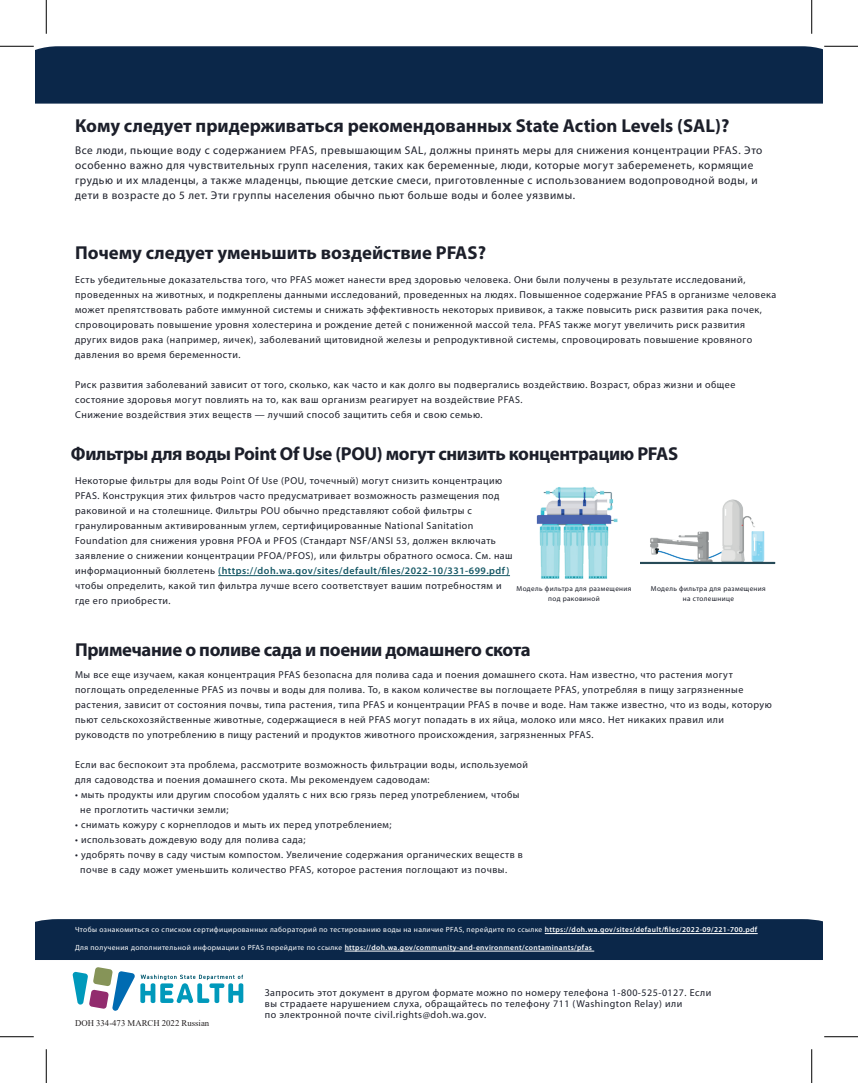
<style>
.page{position:relative;width:858px;height:1083px;background:#fff}
.page>*{position:absolute;margin:0;border:0;box-sizing:border-box;transform-origin:0 0}
.t1{font:700 18.75px "Myriad Pro";letter-spacing:-.01em;color:#1c1f2a}
.t2{font:11.25px/15px "Myriad Pro";letter-spacing:.05em;color:#1c1f2a}
.t3{font:10px/15px "Myriad Pro";letter-spacing:.05em;color:#1c1f2a}
.t4{font:8.75px "Times New Roman";color:#231f20}
.t5{font:7.5px "Myriad Pro";letter-spacing:.05em;color:#fff}
.t6{font:600 7.5px "Myriad Pro";letter-spacing:.05em;color:#fff}
.t7{font:7.12px/9.2px "Myriad Pro";letter-spacing:.05em;color:#1c1f2a;text-align:center}
.s1{font-weight:600;color:#165865}
.s2{font-weight:600}
.s3{font-weight:400}
</style>
<div class="page">
<hr style="left:218px;top:575px;width:292px;height:1px;background:#165865">
<div style="left:35px;top:46px;width:787px;height:58px;background:#0b2749"></div>
<div style="left:35px;top:919px;width:787px;height:41px;background:#0b2749"></div>
<img style="left:536px;top:487px;width:82px;height:92px">
<img style="left:640px;top:499px;width:136px;height:65px">
<hr style="left:544px;top:933px;width:213px;height:1px;background:#fff">
<hr style="left:344px;top:950px;width:250px;height:1px;background:#fff">
<svg style="left:73px;top:967px;width:170px;height:43px"></svg>
<hr style="left:0;top:46px;width:34px;height:1px;background:#000">
<hr style="left:824px;top:46px;width:34px;height:1px;background:#000">
<hr style="left:0;top:1036px;width:34px;height:1px;background:#000">
<hr style="left:824px;top:1036px;width:34px;height:1px;background:#000">
<hr style="left:46px;top:0;width:1px;height:34px;background:#000">
<hr style="left:46px;top:1049px;width:1px;height:33px;background:#000">
<hr style="left:811px;top:0;width:1px;height:34px;background:#000">
<hr style="left:811px;top:1049px;width:1px;height:33px;background:#000">
<h1 class="t1" style="left:75px;top:116px;width:655px">Кому следует придерживаться рекомендованных State Action Levels (SAL)?</h1>
<p class="t2" style="left:75px;top:143px;width:689px">Все люди, пьющие воду с содержанием PFAS, превышающим SAL, должны принять меры для снижения концентрации PFAS. Это особенно важно для чувствительных групп населения, таких как беременные, люди, которые могут забеременеть, кормящие грудью и их младенцы, а также младенцы, пьющие детские смеси, приготовленные с использованием водопроводной воды, и дети в возрасте до 5 лет. Эти группы населения обычно пьют больше воды и более уязвимы.</p>
<h1 class="t1" style="left:75px;top:242px;width:412px">Почему следует уменьшить воздействие PFAS?</h1>
<p class="t3" style="left:75px;top:272px;width:702px">Есть убедительные доказательства того, что PFAS может нанести вред здоровью человека. Они были получены в результате исследований, проведенных на животных, и подкреплены данными исследований, проведенных на людях. Повышенное содержание PFAS в организме человека может препятствовать работе иммунной системы и снижать эффективность некоторых прививок, а также повысить риск развития рака почек, спровоцировать повышение уровня холестерина и рождение детей с пониженной массой тела. PFAS также могут увеличить риск развития других видов рака (например, яичек), заболеваний щитовидной железы и репродуктивной системы, спровоцировать повышение кровяного давления во время беременности.</p>
<p class="t3" style="left:75px;top:377px;width:661px">Риск развития заболеваний зависит от того, сколько, как часто и как долго вы подвергались воздействию. Возраст, образ жизни и общее состояние здоровья могут повлиять на то, как ваш организм реагирует на воздействие PFAS.<br>Снижение воздействия этих веществ — лучший способ защитить себя и свою семью.</p>
<h1 class="t1" style="left:71px;top:443px;width:608px">Фильтры для воды Point Of Use (POU) могут снизить концентрацию PFAS</h1>
<p class="t3" style="left:75px;top:473px;width:439px">Некоторые фильтры для воды Point Of Use (POU, точечный) могут снизить концентрацию PFAS. Конструкция этих фильтров часто предусматривает возможность размещения под раковиной и на столешнице. Фильтры POU обычно представляют собой фильтры с гранулированным активированным углем, сертифицированные National Sanitation Foundation для снижения уровня PFOA и PFOS (Стандарт NSF/ANSI 53, должен включать заявление о снижении концентрации PFOA/PFOS), или фильтры обратного осмоса. См. наш информационный бюллетень <span class="s1">(https://doh.wa.gov/sites/default/files/2022-10/331-699.pdf) </span>чтобы определить, какой тип фильтра лучше всего соответствует вашим потребностям и где его приобрести.</p>
<h1 class="t1" style="left:75px;top:639px;width:457px">Примечание о поливе сада и поении домашнего скота</h1>
<p class="t3" style="left:75px;top:667px;width:698px">Мы все еще изучаем, какая концентрация PFAS безопасна для полива сада и поения домашнего скота. Нам известно, что растения могут поглощать определенные PFAS из почвы и воды для полива. То, в каком количестве вы поглощаете PFAS, употребляя в пищу загрязненные растения, зависит от состояния почвы, типа растения, типа PFAS и концентрации PFAS в почве и воде. Нам также известно, что из воды, которую пьют сельскохозяйственные животные, содержащиеся в ней PFAS могут попадать в их яйца, молоко или мясо. Нет никаких правил или руководств по употреблению в пищу растений и продуктов животного происхождения, загрязненных PFAS.</p>
<p class="t3" style="left:75px;top:757px;width:454px">Если вас беспокоит эта проблема, рассмотрите возможность фильтрации воды, используемой для садоводства и поения домашнего скота. Мы рекомендуем садоводам:</p>
<p class="t3" style="left:80px;top:787px;width:441px;text-indent:-5px">• мыть продукты или другим способом удалять с них всю грязь перед употреблением, чтобы не проглотить частички земли;</p>
<p class="t3" style="left:75px;top:817px;width:318px">• снимать кожуру с корнеплодов и мыть их перед употреблением;</p>
<p class="t3" style="left:75px;top:832px;width:232px">• использовать дождевую воду для полива сада;</p>
<p class="t3" style="left:80px;top:847px;width:444px;text-indent:-5px">• удобрять почву в саду чистым компостом. Увеличение содержания органических веществ в почве в саду может уменьшить количество PFAS, которое растения поглощают из почвы.</p>
<p class="t7" style="left:516px;top:584px;width:116px">Модель фильтра для размещения под раковиной</p>
<p class="t7" style="left:651px;top:584px;width:116px">Модель фильтра для размещения на столешнице</p>
<p class="t5" style="left:75px;top:925px;width:683px">Чтобы ознакомиться со списком сертифицированных лабораторий по тестированию воды на наличие PFAS, перейдите по ссылке <span class="s2">https://doh.wa.gov/sites/default/files/2022-09/221-700.pdf</span></p>
<p class="t6" style="left:75px;top:943px;width:518px"><span class="s3">Для получения дополнительной информации о PFAS перейдите по ссылке</span> https://doh.wa.gov/community-and-environment/contaminants/pfas</p>
<p class="t3" style="left:265px;top:987px;width:448px;line-height:11.2px">Запросить этот документ в другом формате можно по номеру телефона 1-800-525-0127. Если вы страдаете нарушением слуха, обращайтесь по телефону 711 (Washington Relay) или<br>по электронной почте civil.rights@doh.wa.gov.</p>
<p class="t4" style="left:75px;top:1016px;width:136px">DOH 334-473 MARCH 2022 Russian</p>
</div>
